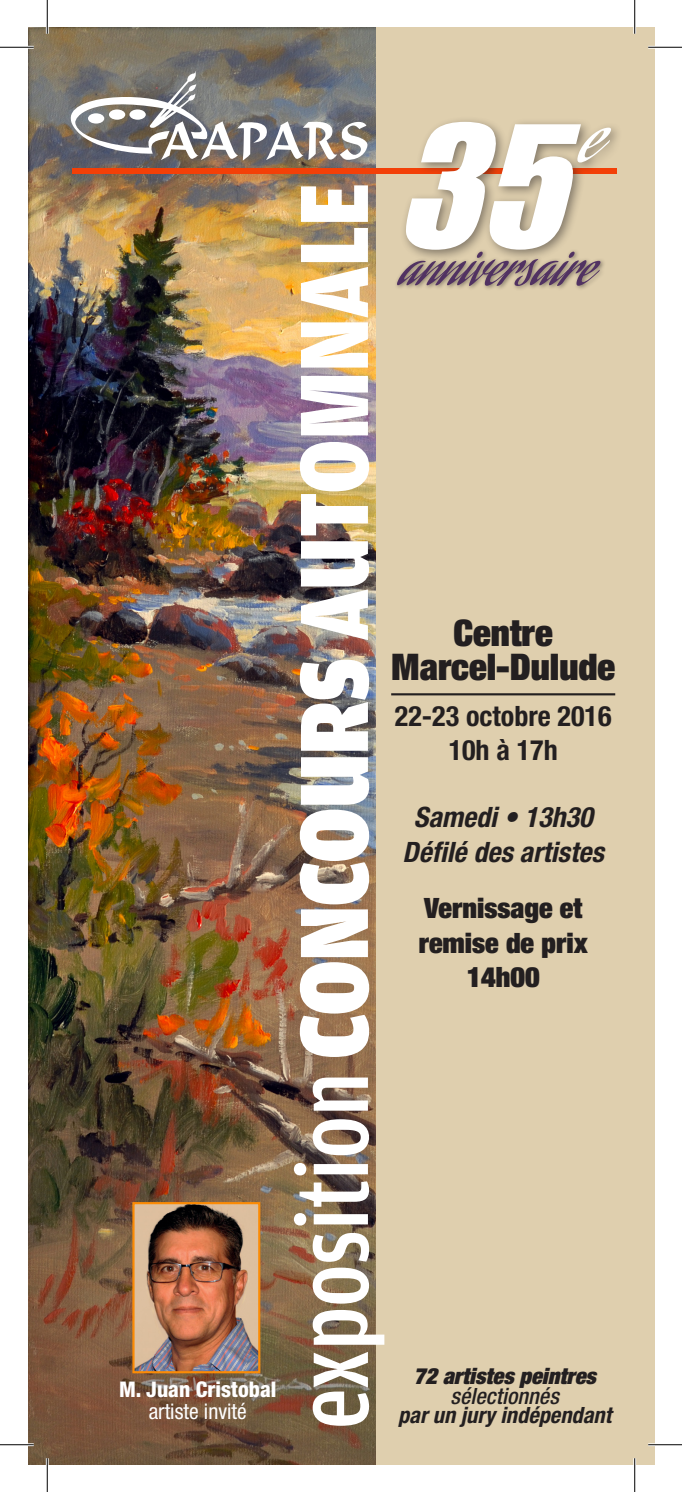
<style>
.page{position:relative;width:682px;height:1492px;background:#fff}
.page>*{position:absolute;margin:0;border:0;box-sizing:border-box;transform-origin:0 0}
.t1{font:italic 155.7px "Impact";color:#fff}
.t2{font:500 102.83px "Amplitude Cond";color:#fff}
.t3{font:italic 75.6px "Aguafina Script";color:#fff}
.t4{font:italic 54px "Aguafina Script";color:#513262}
.t5{font:900 condensed 36.68px/34.6px "Helvetica Neue LT Pro";color:#231f20;text-align:center}
.t6{font:italic 700 condensed 28.12px/34.6px "Helvetica Neue LT Pro";color:#231f20;text-align:center}
.t7{font:900 condensed 28.12px/34.6px "Helvetica Neue LT Pro";color:#231f20;text-align:center}
.t8{font:700 condensed 28.12px/34.6px "Helvetica Neue LT Pro";color:#231f20;text-align:center}
.t9{font:italic 700 condensed 22.5px "Helvetica Neue LT Pro";color:#231f20}
.t10{font:italic 900 condensed 22.5px "Helvetica Neue LT Pro";color:#231f20}
.t11{font:italic 500 condensed 22.5px "Helvetica Neue LT Pro";color:#231f20}
.t12{font:800 condensed 21.6px "Helvetica Neue LT Pro";color:#fff}
.t13{font:condensed 21.6px "Helvetica Neue LT Pro";color:#fff}
.s1{font-weight:900}
</style>
<div class="page">
<div style="left:33px;top:27px;width:622px;height:1438px;background:#dfcfae"></div>
<img style="left:28px;top:27px;width:348px;height:1438px">
<div style="left:72px;top:168px;width:545px;height:6px;background:#f34008"></div>
<svg style="left:55px;top:71px;width:313px;height:90px;background:#8b8987"></svg>
<div style="left:399px;top:115px;width:224px;height:148px;background:#231f20;opacity:.5"></div>
<div style="left:394px;top:249px;width:212px;height:43px;background:#231f20;opacity:.5"></div>
<img style="left:135px;top:1205px;width:122px;height:165px">
<div style="left:132px;top:1202px;width:128px;height:171px;border:2px solid #fb8b05"></div>
<hr style="left:391px;top:693px;width:224px;height:2px;background:#231f20">
<hr style="left:0;top:46px;width:34px;height:3px;background:#fff">
<hr style="left:648px;top:46px;width:34px;height:3px;background:#fff">
<hr style="left:0;top:1443px;width:34px;height:3px;background:#fff">
<hr style="left:648px;top:1443px;width:34px;height:3px;background:#fff">
<hr style="left:46px;top:0;width:3px;height:34px;background:#fff">
<hr style="left:46px;top:1458px;width:3px;height:34px;background:#fff">
<hr style="left:633px;top:0;width:3px;height:34px;background:#fff">
<hr style="left:633px;top:1458px;width:3px;height:34px;background:#fff">
<hr style="left:0;top:47px;width:34px;height:1px;background:#000">
<hr style="left:648px;top:47px;width:34px;height:1px;background:#000">
<hr style="left:0;top:1444px;width:34px;height:1px;background:#000">
<hr style="left:648px;top:1444px;width:34px;height:1px;background:#000">
<hr style="left:47px;top:0;width:1px;height:34px;background:#000">
<hr style="left:47px;top:1458px;width:1px;height:34px;background:#000">
<hr style="left:634px;top:0;width:1px;height:34px;background:#000">
<hr style="left:634px;top:1458px;width:1px;height:34px;background:#000">
<p class="t12" style="left:119px;top:1376px;width:159px">M. Juan Cristobal</p>
<p class="t13" style="left:149px;top:1398px;width:99px">artiste invité</p>
<h2 class="t2" style="left:278px;top:1429px;width:1247px;rotate:-90deg">exposition <span class="s1">CONCOURS</span> <span class="s1">AUTOMNALE</span></h2>
<h1 class="t1" style="left:395px;top:65px;width:226px">35</h1>
<h3 class="t3" style="left:577px;top:91px;width:23px">e</h3>
<h3 class="t4" style="left:398px;top:234px;width:195px">anniversaire</h3>
<h3 class="t5" style="left:391px;top:614px;width:225px">Centre<br>Marcel-Dulude</h3>
<p class="t8" style="left:395px;top:698px;width:218px">22-23 octobre 2016<br>10h à 17h</p>
<p class="t6" style="left:402px;top:800px;width:203px">Samedi • 13h30<br>Défilé des artistes</p>
<p class="t7" style="left:419px;top:890px;width:171px">Vernissage et remise de prix<br>14h00</p>
<p class="t10" style="left:413px;top:1361px;width:184px">72 artistes peintres</p>
<p class="t11" style="left:450px;top:1382px;width:110px">sélectionnés</p>
<p class="t9" style="left:398px;top:1401px;width:215px">par un jury indépendant</p>
</div>
